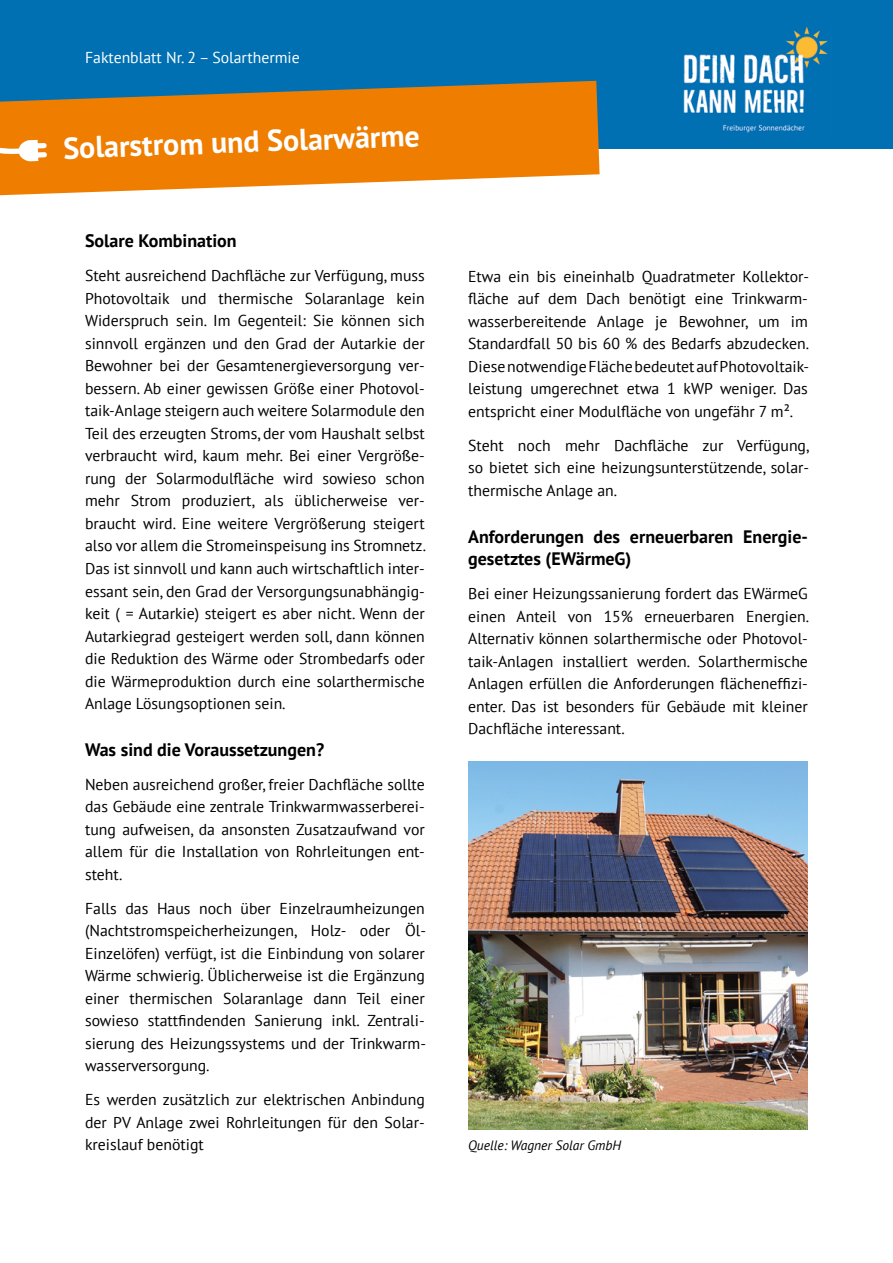
<style>
.page{position:relative;width:893px;height:1263px;background:#fff}
.page>*{position:absolute;margin:0;border:0;box-sizing:border-box;transform-origin:0 0}
.t1{font:700 30px "PT Sans";color:#fff}
.t2{font:700 18px/22.5px "PT Sans";color:#000}
.t3{font:15.75px/22.5px "PT Sans";color:#000;text-align:justify}
.t4{font:15.75px "PT Sans";color:#fff}
.t5{font:italic 13.5px "PT Sans";color:#000}
</style>
<div class="page">
<div style="left:0;top:0;width:893px;height:149px;background:#0070b2"></div>
<svg style="left:0;top:81px;width:600px;height:114px;fill:#ef7d00"></svg>
<svg style="left:0;top:140px;width:47px;height:21px"></svg>
<img style="left:683px;top:26px;width:145px;height:107px">
<img style="left:468px;top:762px;width:340px;height:367px">
<p class="t4" style="left:85px;top:47px;width:216px">Faktenblatt Nr. 2 – Solarthermie</p>
<h1 class="t1" style="left:63px;top:128px;width:358px;rotate:-2deg">Solarstrom und Solarwärme</h1>
<p class="t2" style="left:85px;top:229px;width:153px">Solare Kombination</p>
<p class="t3" style="left:85px;top:264px;width:342px">Steht ausreichend Dachfläche zur Verfügung, muss Photovoltaik und thermische Solaranlage kein Widerspruch sein. Im Gegenteil: Sie können sich sinnvoll ergänzen und den Grad der Autarkie der Bewohner bei der Gesamtenergieversorgung ver&shy;bessern. Ab einer gewissen Größe einer Photovol&shy;taik-Anlage steigern auch weitere Solarmodule den Teil des erzeugten Stroms, der vom Haushalt selbst verbraucht wird, kaum mehr. Bei einer Vergröße&shy;rung der Solarmodulfläche wird sowieso schon mehr Strom produziert, als üblicherweise ver&shy;braucht wird. Eine weitere Vergrößerung steigert also vor allem die Stromeinspeisung ins Stromnetz.<br>Das ist sinnvoll und kann auch wirtschaftlich inter&shy;essant sein, den Grad der Versorgungsunabhängig&shy;keit ( = Autarkie) steigert es aber nicht. Wenn der Autarkiegrad gesteigert werden soll, dann können die Reduktion des Wärme oder Strombedarfs oder die Wärmeproduktion durch eine solarthermische Anlage Lösungsoptionen sein.</p>
<p class="t2" style="left:85px;top:738px;width:241px">Was sind die Voraussetzungen?</p>
<p class="t3" style="left:85px;top:772px;width:341px">Neben ausreichend großer, freier Dachfläche sollte das Gebäude eine zentrale Trinkwarmwasserberei&shy;tung aufweisen, da ansonsten Zusatzaufwand vor allem für die Installation von Rohrleitungen ent&shy;steht.</p>
<p class="t3" style="left:85px;top:896px;width:342px">Falls das Haus noch über Einzelraumheizungen (Nachtstromspeicherheizungen, Holz- oder Öl-Einzelöfen) verfügt, ist die Einbindung von solarer Wärme schwierig. Üblicherweise ist die Ergänzung einer thermischen Solaranlage dann Teil einer sowieso stattfindenden Sanierung inkl. Zentrali&shy;sierung des Heizungssystems und der Trinkwarm&shy;wasserversorgung.</p>
<p class="t3" style="left:85px;top:1088px;width:341px">Es werden zusätzlich zur elektrischen Anbindung der PV Anlage zwei Rohrleitungen für den Solar&shy;kreislauf benötigt</p>
<p class="t3" style="left:468px;top:265px;width:342px">Etwa ein bis eineinhalb Quadratmeter Kollektor&shy;fläche auf dem Dach benötigt eine Trinkwarm&shy;wasserbereitende Anlage je Bewohner, um im Standardfall 50 bis 60 % des Bedarfs abzudecken.<br>Diese notwendige Fläche bedeutet auf Photovoltaik&shy;leistung umgerechnet etwa 1 kWP weniger. Das entspricht einer Modulfläche von ungefähr 7 m².</p>
<p class="t3" style="left:468px;top:434px;width:342px">Steht noch mehr Dachfläche zur Verfügung, so bietet sich eine heizungsunterstützende, solar&shy;thermische Anlage an.</p>
<p class="t2" style="left:468px;top:525px;width:341px">Anforderungen des erneuerbaren Energie&shy;gesetztes (EWärmeG)</p>
<p class="t3" style="left:468px;top:582px;width:342px">Bei einer Heizungssanierung fordert das EWärmeG einen Anteil von 15% erneuerbaren Energien.<br>Alternativ können solarthermische oder Photovol&shy;taik-Anlagen installiert werden. Solarthermische Anlagen erfüllen die Anforderungen flächeneffizi&shy;enter. Das ist besonders für Gebäude mit kleiner Dachfläche interessant.</p>
<p class="t5" style="left:468px;top:1136px;width:155px">Quelle: Wagner Solar GmbH</p>
</div>
